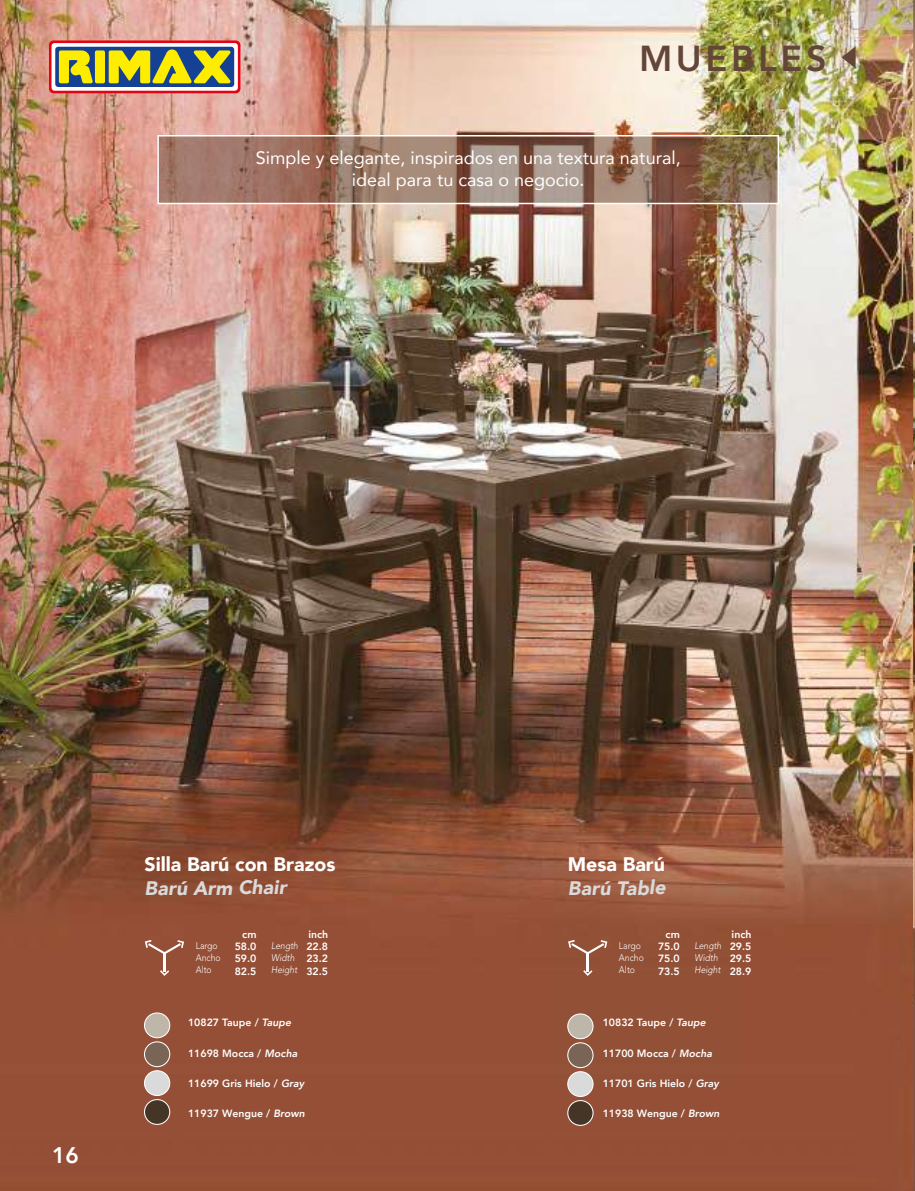
<style>
.page{position:relative;width:915px;height:1191px;background:#fff}
.page>*{position:absolute;margin:0;border:0;box-sizing:border-box;transform-origin:0 0}
.t1{font:800 36px "Avenir";letter-spacing:.1em;color:#634637}
.t2{font:800 22.5px "Avenir";color:#fff}
.t3{font:900 19.5px "Avenir";color:#fff}
.t4{font:italic 900 19.5px "Avenir";letter-spacing:.005em;color:#dadada}
.t5{font:18px/21.6px "Avenir";color:#fff;text-align:center}
.t6{font:800 10.5px/12.5px "Avenir";color:#fff;text-align:justify}
.t7{font:italic 300 9.6px/12.3px "Avenir";color:#fff;scale:.9 1}
.t8{font:300 9.6px/12.3px "Avenir";color:#fff;scale:.9 1}
.s1{font-style:italic}
</style>
<div class="page">
<img style="left:0;top:0;width:912px;height:1191px">
<img style="left:912px;top:0;width:2px;height:1191px">
<hr style="left:163px;top:951px;width:2px;height:20px;background:#fff">
<svg style="left:160px;top:970px;width:9px;height:6px"></svg>
<svg style="left:145px;top:940px;width:39px;height:14px"></svg>
<hr style="left:586px;top:951px;width:2px;height:20px;background:#fff">
<svg style="left:583px;top:970px;width:9px;height:6px"></svg>
<svg style="left:568px;top:940px;width:39px;height:14px"></svg>
<svg style="left:157px;top:135px;width:621px;height:69px;background:#9a7a69"></svg>
<div style="left:144px;top:1013px;width:26px;height:24px;background:#beb6a9;border-radius:50%"></div>
<div style="left:144px;top:1012px;width:26px;height:26px;border:1px solid #fff;border-radius:50%"></div>
<div style="left:144px;top:1041px;width:26px;height:25px;background:#7a6456;border-radius:50%"></div>
<div style="left:144px;top:1041px;width:26px;height:26px;border:1px solid #fff;border-radius:50%"></div>
<div style="left:144px;top:1070px;width:26px;height:25px;background:#dadada;border-radius:50%"></div>
<div style="left:144px;top:1070px;width:26px;height:26px;border:1px solid #fff;border-radius:50%"></div>
<div style="left:144px;top:1099px;width:26px;height:25px;background:#453527;border-radius:50%"></div>
<div style="left:144px;top:1099px;width:26px;height:25px;border:1px solid #fff;border-radius:50%"></div>
<div style="left:567px;top:1014px;width:26px;height:24px;background:#beb6a9;border-radius:50%"></div>
<div style="left:567px;top:1013px;width:26px;height:26px;border:1px solid #fff;border-radius:50%"></div>
<div style="left:567px;top:1071px;width:26px;height:25px;background:#dadada;border-radius:50%"></div>
<div style="left:567px;top:1071px;width:26px;height:26px;border:1px solid #fff;border-radius:50%"></div>
<div style="left:567px;top:1100px;width:26px;height:25px;background:#453527;border-radius:50%"></div>
<div style="left:567px;top:1100px;width:26px;height:25px;border:1px solid #fff;border-radius:50%"></div>
<div style="left:567px;top:1042px;width:26px;height:25px;background:#7a6456;border-radius:50%"></div>
<div style="left:567px;top:1042px;width:26px;height:26px;border:1px solid #fff;border-radius:50%"></div>
<svg style="left:841px;top:46px;width:14px;height:22px"></svg>
<div style="left:49px;top:40px;width:191px;height:53px;background:#e30413;border-radius:5px"></div>
<div style="left:51px;top:43px;width:187px;height:48px;background:linear-gradient(to right,#fff,#fff);border-radius:3px"></div>
<div style="left:55px;top:47px;width:179px;height:40px;background:#154194;border-radius:3px"></div>
<svg style="left:59px;top:49px;width:171px;height:34px"></svg>
<h1 class="t1" style="left:638px;top:31px;width:189px">MUEBLES</h1>
<h3 class="t5" style="left:256px;top:146px;width:426px">Simple y elegante, inspirados en una textura natural, ideal para tu casa o negocio.</h3>
<h2 class="t2" style="left:52px;top:1137px;width:28px">16</h2>
<h3 class="t3" style="left:144px;top:847px;width:192px">Silla Barú con Brazos</h3>
<h3 class="t4" style="left:144px;top:871px;width:144px">Barú Arm Chair</h3>
<p class="t6" style="left:235px;top:927px;width:23px;text-indent:8px">cm 58.0<br>59.0<br>82.5</p>
<p class="t6" style="left:306px;top:927px;width:23px">inch 22.8<br>23.2<br>32.5</p>
<h3 class="t3" style="left:567px;top:847px;width:99px">Mesa Barú</h3>
<h3 class="t4" style="left:567px;top:871px;width:99px">Barú Table</h3>
<p class="t6" style="left:657px;top:927px;width:23px;text-indent:8px">cm 75.0<br>75.0<br>73.5</p>
<p class="t6" style="left:729px;top:927px;width:23px">inch 29.5<br>29.5<br>28.9</p>
<p class="t8" style="left:196px;top:939px;width:29px">Largo<br>Ancho<br>Alto</p>
<p class="t7" style="left:271px;top:939px;width:31px">Length<br>Width<br>Height</p>
<p class="t8" style="left:618px;top:939px;width:29px">Largo<br>Ancho<br>Alto</p>
<p class="t7" style="left:694px;top:939px;width:31px">Length<br>Width<br>Height</p>
<p class="t6" style="left:188px;top:1016px;width:105px">10827 Taupe / <span class="s1">Taupe</span></p>
<p class="t6" style="left:188px;top:1046px;width:111px">11698 Mocca / <span class="s1">Mocha</span></p>
<p class="t6" style="left:188px;top:1077px;width:118px">11699 Gris Hielo / <span class="s1">Gray</span></p>
<p class="t6" style="left:188px;top:1107px;width:118px">11937 Wengue / <span class="s1">Brown</span></p>
<p class="t6" style="left:602px;top:1016px;width:105px">10832 Taupe / <span class="s1">Taupe</span></p>
<p class="t6" style="left:602px;top:1046px;width:111px">11700 Mocca / <span class="s1">Mocha</span></p>
<p class="t6" style="left:602px;top:1077px;width:118px">11701 Gris Hielo / <span class="s1">Gray</span></p>
<p class="t6" style="left:602px;top:1107px;width:118px">11938 Wengue / <span class="s1">Brown</span></p>
</div>
